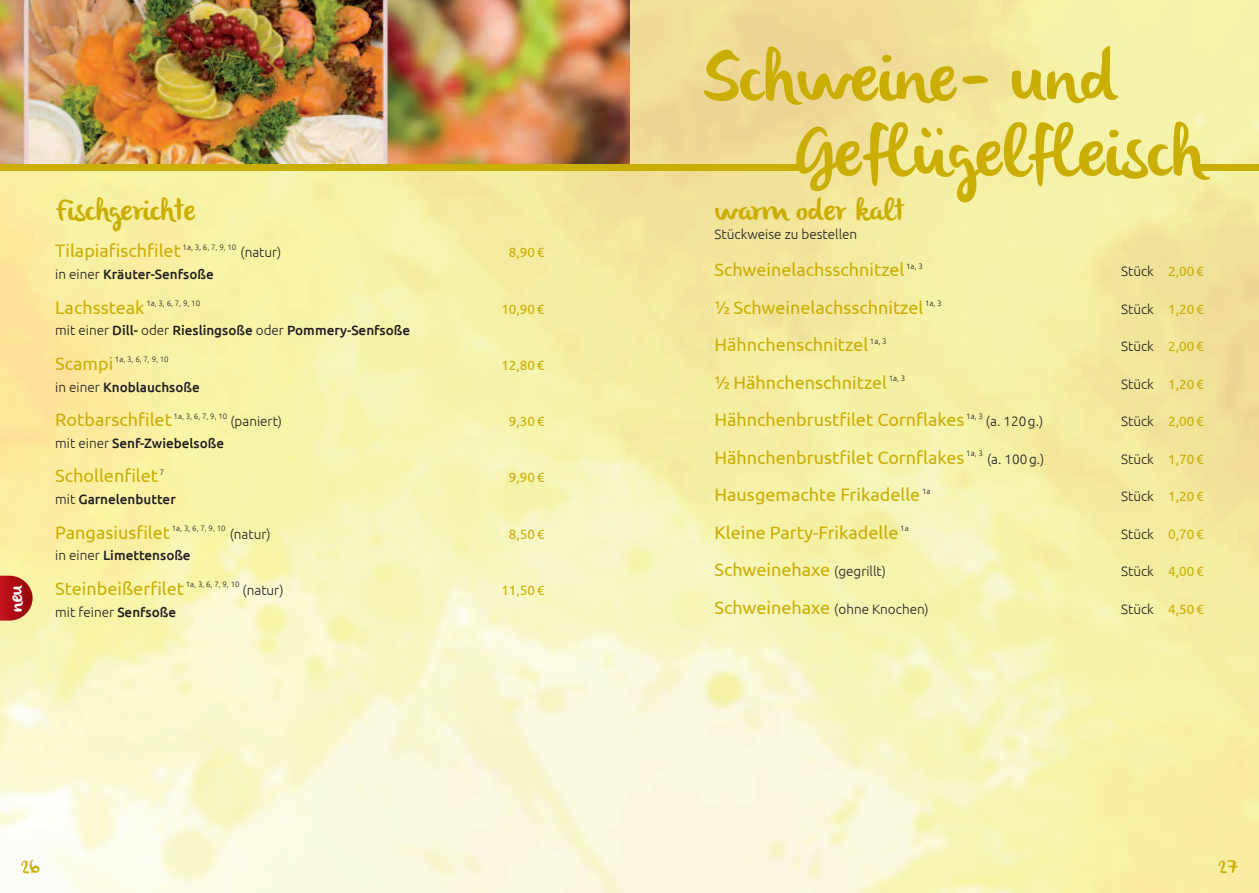
<style>
.page{position:relative;width:1259px;height:893px;background:#fff}
.page>*{position:absolute;margin:0;border:0;box-sizing:border-box;transform-origin:0 0}
.t1{font:70.5px/75px "olivier";color:#caae04}
.t2{font:30px "olivier";color:#caae04}
.t3{font:19.8px "olivier";color:#fff}
.t4{font:18px "Ubuntu";color:#caae04}
.t5{font:18px "olivier";color:#caae04}
.t6{font:300 13.5px "Ubuntu";color:#231f20}
.t7{font:500 13.5px "Ubuntu";color:#231f20}
.t8{font:13.5px "Ubuntu";color:#caae04}
.t9{font:300 7.8px "Ubuntu";color:#231f20}
.s1{font-weight:300}
.s2{font-weight:500}
.s3{font-weight:400;color:#caae04}
.s4{font-weight:300;font-size:13.5px;color:#231f20}
.s5{font-weight:400;font-size:18px;color:#caae04}
</style>
<div class="page">
<img style="left:0;top:0;width:1259px;height:893px">
<img style="left:0;top:0;width:629px;height:164px">
<div style="left:0;top:164px;width:803px;height:7px;background:#caae04"></div>
<div style="left:1197px;top:164px;width:62px;height:7px;background:#caae04"></div>
<svg style="left:0;top:576px;width:33px;height:45px"></svg>
<p class="t3" style="left:7px;top:612px;width:29px;rotate:-90deg">neu</p>
<h2 class="t2" style="left:55px;top:197px;width:142px">Fischgerichte</h2>
<p class="t4" style="left:55px;top:240px;width:127px">Tilapiafischfilet</p>
<p class="t9" style="left:183px;top:242px;width:55px">1a, 3, 6, 7, 9, 10</p>
<p class="t6" style="left:240px;top:245px;width:42px">(natur)</p>
<p class="t8" style="left:509px;top:245px;width:37px">8,90 €</p>
<p class="t7" style="left:55px;top:266px;width:160px"><span class="s1">in einer</span> Kräuter-Senfsoße</p>
<p class="t4" style="left:55px;top:297px;width:91px">Lachssteak</p>
<p class="t9" style="left:146px;top:299px;width:55px">1a, 3, 6, 7, 9, 10</p>
<p class="t8" style="left:501px;top:301px;width:45px">10,90 €</p>
<p class="t7" style="left:55px;top:323px;width:356px"><span class="s1">mit einer</span> Dill- <span class="s1">oder</span> Rieslingsoße <span class="s1">oder</span> Pommery-Senfsoße</p>
<p class="t4" style="left:55px;top:353px;width:59px">Scampi</p>
<p class="t9" style="left:115px;top:355px;width:55px">1a, 3, 6, 7, 9, 10</p>
<p class="t8" style="left:501px;top:357px;width:45px">12,80 €</p>
<p class="t7" style="left:55px;top:379px;width:146px"><span class="s1">in einer</span> Knoblauchsoße</p>
<p class="t4" style="left:55px;top:409px;width:118px">Rotbarschfilet</p>
<p class="t9" style="left:174px;top:411px;width:55px">1a, 3, 6, 7, 9, 10</p>
<p class="t6" style="left:230px;top:413px;width:53px">(paniert)</p>
<p class="t8" style="left:509px;top:413px;width:37px">9,30 €</p>
<p class="t7" style="left:55px;top:435px;width:170px"><span class="s1">mit einer</span> Senf-Zwiebelsoße</p>
<p class="t4" style="left:55px;top:465px;width:104px">Schollenfilet</p>
<p class="t9" style="left:160px;top:467px;width:6px">7</p>
<p class="t8" style="left:509px;top:470px;width:37px">9,90 €</p>
<p class="t7" style="left:55px;top:491px;width:122px"><span class="s1">mit</span> Garnelenbutter</p>
<p class="t4" style="left:55px;top:522px;width:116px">Pangasiusfilet</p>
<p class="t9" style="left:172px;top:524px;width:55px">1a, 3, 6, 7, 9, 10</p>
<p class="t6" style="left:230px;top:526px;width:42px">(natur)</p>
<p class="t8" style="left:509px;top:526px;width:37px">8,50 €</p>
<p class="t7" style="left:55px;top:548px;width:137px"><span class="s1">in einer</span> Limettensoße</p>
<p class="t4" style="left:55px;top:578px;width:130px">Steinbeißerfilet</p>
<p class="t9" style="left:186px;top:580px;width:55px">1a, 3, 6, 7, 9, 10</p>
<p class="t6" style="left:243px;top:582px;width:42px">(natur)</p>
<p class="t8" style="left:501px;top:582px;width:45px">11,50 €</p>
<p class="t6" style="left:55px;top:604px;width:122px">mit feiner <span class="s2">Senfsoße</span></p>
<h1 class="t1" style="left:795px;top:45px;width:410px;text-indent:-93px">Schweine- und<br>Geflügelfleisch</h1>
<h2 class="t2" style="left:714px;top:197px;width:191px">warm oder kalt</h2>
<p class="t6" style="left:714px;top:226px;width:144px">Stückweise zu bestellen</p>
<p class="t4" style="left:714px;top:259px;width:191px">Schweinelachsschnitzel</p>
<p class="t9" style="left:906px;top:261px;width:18px">1a, 3</p>
<p class="t6" style="left:1121px;top:263px;width:84px">Stück <span class="s3">2,00 €</span></p>
<p class="t4" style="left:714px;top:297px;width:210px">½ Schweinelachsschnitzel</p>
<p class="t9" style="left:925px;top:299px;width:18px">1a, 3</p>
<p class="t6" style="left:1121px;top:301px;width:84px">Stück <span class="s3">1,20 €</span></p>
<p class="t4" style="left:714px;top:334px;width:155px">Hähnchenschnitzel</p>
<p class="t9" style="left:870px;top:336px;width:18px">1a, 3</p>
<p class="t6" style="left:1121px;top:338px;width:84px">Stück <span class="s3">2,00 €</span></p>
<p class="t4" style="left:714px;top:372px;width:174px">½ Hähnchenschnitzel</p>
<p class="t9" style="left:889px;top:374px;width:18px">1a, 3</p>
<p class="t6" style="left:1121px;top:376px;width:84px">Stück <span class="s3">1,20 €</span></p>
<p class="t4" style="left:714px;top:409px;width:251px">Hähnchenbrustfilet Cornflakes</p>
<p class="t9" style="left:966px;top:411px;width:18px">1a, 3</p>
<p class="t6" style="left:986px;top:413px;width:59px">(a. 120 g.)</p>
<p class="t6" style="left:1121px;top:413px;width:84px">Stück <span class="s3">2,00 €</span></p>
<p class="t4" style="left:714px;top:447px;width:251px">Hähnchenbrustfilet Cornflakes</p>
<p class="t9" style="left:966px;top:449px;width:18px">1a, 3</p>
<p class="t6" style="left:987px;top:451px;width:59px">(a. 100 g.)</p>
<p class="t6" style="left:1121px;top:451px;width:84px">Stück <span class="s3">1,70 €</span></p>
<p class="t4" style="left:714px;top:484px;width:207px">Hausgemachte Frikadelle</p>
<p class="t9" style="left:922px;top:486px;width:10px">1a</p>
<p class="t6" style="left:1121px;top:488px;width:84px">Stück <span class="s3">1,20 €</span></p>
<p class="t4" style="left:714px;top:522px;width:185px">Kleine Party-Frikadelle</p>
<p class="t9" style="left:900px;top:524px;width:10px">1a</p>
<p class="t6" style="left:1121px;top:526px;width:84px">Stück <span class="s3">0,70 €</span></p>
<p class="t4" style="left:714px;top:559px;width:173px">Schweinehaxe <span class="s4">(gegrillt)</span></p>
<p class="t6" style="left:1121px;top:563px;width:84px">Stück <span class="s3">4,00 €</span></p>
<p class="t6" style="left:714px;top:601px;width:216px"><span class="s5">Schweinehaxe</span> (ohne Knochen)</p>
<p class="t6" style="left:1121px;top:601px;width:84px">Stück <span class="s3">4,50 €</span></p>
<p class="t5" style="left:21px;top:860px;width:20px">26</p>
<p class="t5" style="left:1218px;top:860px;width:21px">27</p>
</div>
